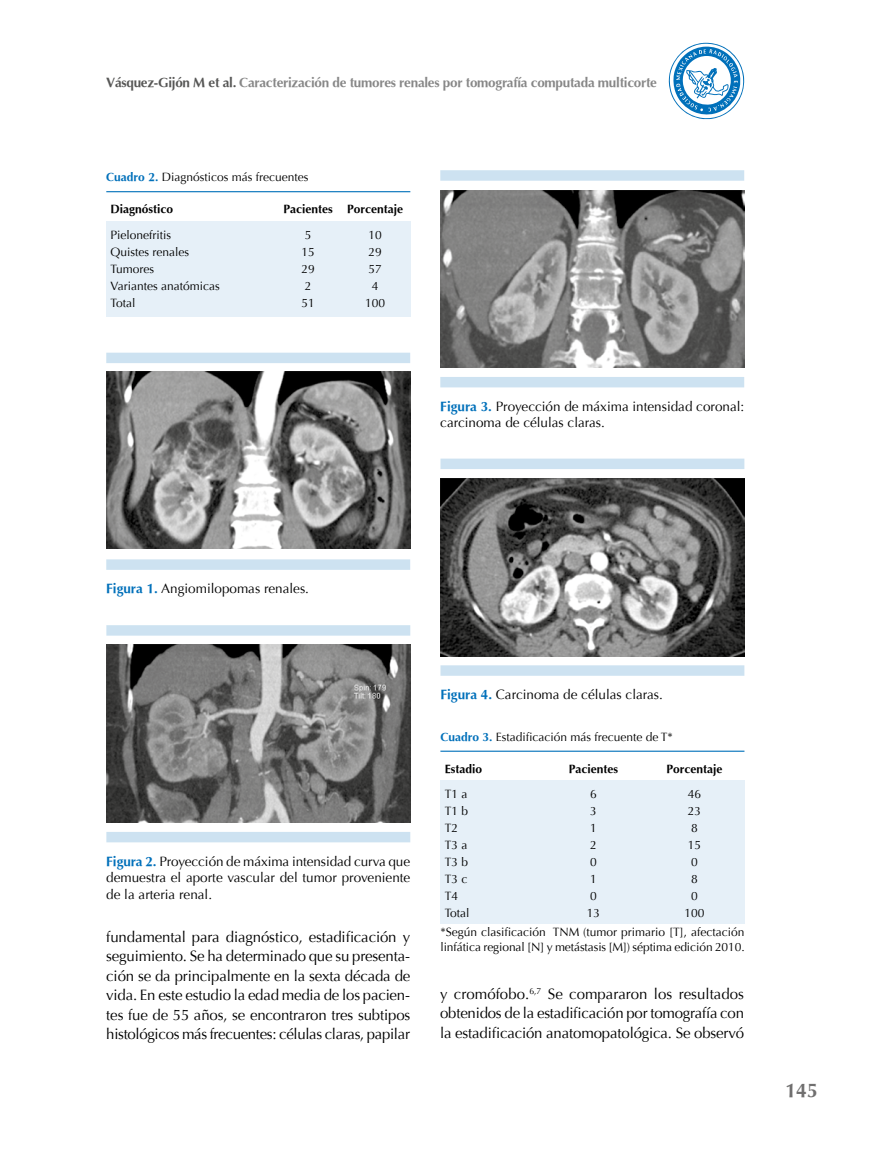
<style>
.page{position:relative;width:893px;height:1149px;background:#fff}
.page>*{position:absolute;margin:0;border:0;box-sizing:border-box;transform-origin:0 0}
.t1{font:700 19.5px "Optima";color:#706f6f}
.t2{font:15px/19.5px "Optima";letter-spacing:-.015em;color:#000;text-align:justify}
.t3{font:13.5px/16.5px "Optima";color:#000}
.t4{font:700 13.5px "Optima";letter-spacing:-.02em;color:#878787}
.t5{font:12px/19px "Optima";color:#000}
.t6{font:700 12px "Optima";color:#000}
.s1{color:#575756}
.s2{font-weight:700;color:#0070ba}
</style>
<div class="page">
<svg style="left:669px;top:43px;width:75px;height:76px"></svg>
<div style="left:106px;top:559px;width:304px;height:10px;background:#cde2f1"></div>
<div style="left:440px;top:377px;width:304px;height:10px;background:#cde2f1"></div>
<div style="left:106px;top:831px;width:304px;height:11px;background:#cde2f1"></div>
<div style="left:440px;top:665px;width:304px;height:10px;background:#cde2f1"></div>
<div style="left:106px;top:352px;width:304px;height:11px;background:#cde2f1"></div>
<div style="left:440px;top:170px;width:304px;height:11px;background:#cde2f1"></div>
<div style="left:106px;top:625px;width:304px;height:10px;background:#cde2f1"></div>
<div style="left:440px;top:458px;width:304px;height:11px;background:#cde2f1"></div>
<div style="left:106px;top:221px;width:304px;height:95px;background:#e6f0f8"></div>
<hr style="left:106px;top:191px;width:304px;height:1px;background:#0070ba">
<img style="left:106px;top:371px;width:304px;height:177px">
<img style="left:107px;top:644px;width:303px;height:178px">
<img style="left:440px;top:190px;width:304px;height:177px">
<img style="left:440px;top:478px;width:304px;height:177px">
<div style="left:440px;top:780px;width:304px;height:143px;background:#e6f0f8"></div>
<hr style="left:440px;top:750px;width:304px;height:1px;background:#0070ba">
<p class="t4" style="left:106px;top:75px;width:552px"><span class="s1">Vásquez-Gijón M et al.</span> Caracterización de tumores renales por tomografía computada multicorte</p>
<p class="t5" style="left:106px;top:168px;width:204px"><span class="s2">Cuadro 2.</span> Diagnósticos más frecuentes</p>
<p class="t6" style="left:111px;top:202px;width:64px">Diagnóstico</p>
<p class="t6" style="left:284px;top:202px;width:121px">Pacientes Porcentaje</p>
<p class="t5" style="left:111px;top:225px;width:62px">Pielonefritis</p>
<p class="t5" style="left:305px;top:225px;width:8px">5</p>
<p class="t5" style="left:368px;top:225px;width:15px">10</p>
<p class="t5" style="left:111px;top:242px;width:80px">Quistes renales</p>
<p class="t5" style="left:302px;top:242px;width:15px">15</p>
<p class="t5" style="left:368px;top:242px;width:15px">29</p>
<p class="t5" style="left:111px;top:259px;width:45px">Tumores</p>
<p class="t5" style="left:302px;top:259px;width:15px">29</p>
<p class="t5" style="left:368px;top:259px;width:15px">57</p>
<p class="t5" style="left:111px;top:276px;width:111px">Variantes anatómicas</p>
<p class="t5" style="left:305px;top:276px;width:8px">2</p>
<p class="t5" style="left:372px;top:276px;width:8px">4</p>
<p class="t5" style="left:111px;top:293px;width:26px">Total</p>
<p class="t5" style="left:302px;top:293px;width:15px">51</p>
<p class="t5" style="left:365px;top:293px;width:22px">100</p>
<p class="t3" style="left:440px;top:398px;width:306px"><span class="s2">Figura 3.</span> Proyección de máxima intensidad coronal: carcinoma de células claras.</p>
<p class="t3" style="left:106px;top:580px;width:204px"><span class="s2">Figura 1.</span> Angiomilopomas renales.</p>
<p class="t3" style="left:106px;top:852px;width:306px;text-align:justify"><span class="s2">Figura 2.</span> Proyección de máxima intensidad curva que demuestra el aporte vascular del tumor proveniente de la arteria renal.</p>
<p class="t2" style="left:106px;top:926px;width:306px">fundamental para diagnóstico, estadificación y seguimiento. Se ha determinado que su presenta&shy;ción se da principalmente en la sexta década de vida. En este estudio la edad media de los pacien&shy;tes fue de 55 años, se encontraron tres subtipos histológicos más frecuentes: células claras, papilar</p>
<p class="t3" style="left:440px;top:686px;width:224px"><span class="s2">Figura 4.</span> Carcinoma de células claras.</p>
<p class="t5" style="left:440px;top:727px;width:234px"><span class="s2">Cuadro 3.</span> Estadificación más frecuente de T*</p>
<p class="t6" style="left:445px;top:761px;width:39px">Estadio</p>
<p class="t6" style="left:569px;top:761px;width:51px">Pacientes</p>
<p class="t6" style="left:666px;top:761px;width:58px">Porcentaje</p>
<p class="t5" style="left:445px;top:784px;width:24px">T1 a</p>
<p class="t5" style="left:590px;top:784px;width:8px">6</p>
<p class="t5" style="left:688px;top:784px;width:15px">46</p>
<p class="t5" style="left:445px;top:801px;width:25px">T1 b</p>
<p class="t5" style="left:590px;top:801px;width:8px">3</p>
<p class="t5" style="left:688px;top:801px;width:15px">23</p>
<p class="t5" style="left:445px;top:818px;width:15px">T2</p>
<p class="t5" style="left:590px;top:818px;width:8px">1</p>
<p class="t5" style="left:691px;top:818px;width:8px">8</p>
<p class="t5" style="left:445px;top:835px;width:24px">T3 a</p>
<p class="t5" style="left:590px;top:835px;width:8px">2</p>
<p class="t5" style="left:688px;top:835px;width:15px">15</p>
<p class="t5" style="left:445px;top:852px;width:25px">T3 b</p>
<p class="t5" style="left:590px;top:852px;width:8px">0</p>
<p class="t5" style="left:691px;top:852px;width:8px">0</p>
<p class="t5" style="left:445px;top:869px;width:24px">T3 c</p>
<p class="t5" style="left:590px;top:869px;width:8px">1</p>
<p class="t5" style="left:691px;top:869px;width:8px">8</p>
<p class="t5" style="left:445px;top:886px;width:15px">T4</p>
<p class="t5" style="left:590px;top:886px;width:8px">0</p>
<p class="t5" style="left:691px;top:886px;width:8px">0</p>
<p class="t5" style="left:445px;top:903px;width:26px">Total</p>
<p class="t5" style="left:587px;top:903px;width:15px">13</p>
<p class="t5" style="left:440px;top:903px;width:305px;text-indent:244px">100<br>*Según clasificación TNM (tumor primario [T], afectación</p>
<p class="t5" style="left:440px;top:937px;width:306px">linfática regional [N] y metástasis [M]) séptima edición 2010.</p>
<p class="t2" style="left:440px;top:983px;width:306px">y cromófobo.<sup>6,7</sup> Se compararon los resultados obtenidos de la estadificación por tomografía con la estadificación anatomopatológica. Se observó</p>
<h1 class="t1" style="left:785px;top:1079px;width:34px">145</h1>
</div>
